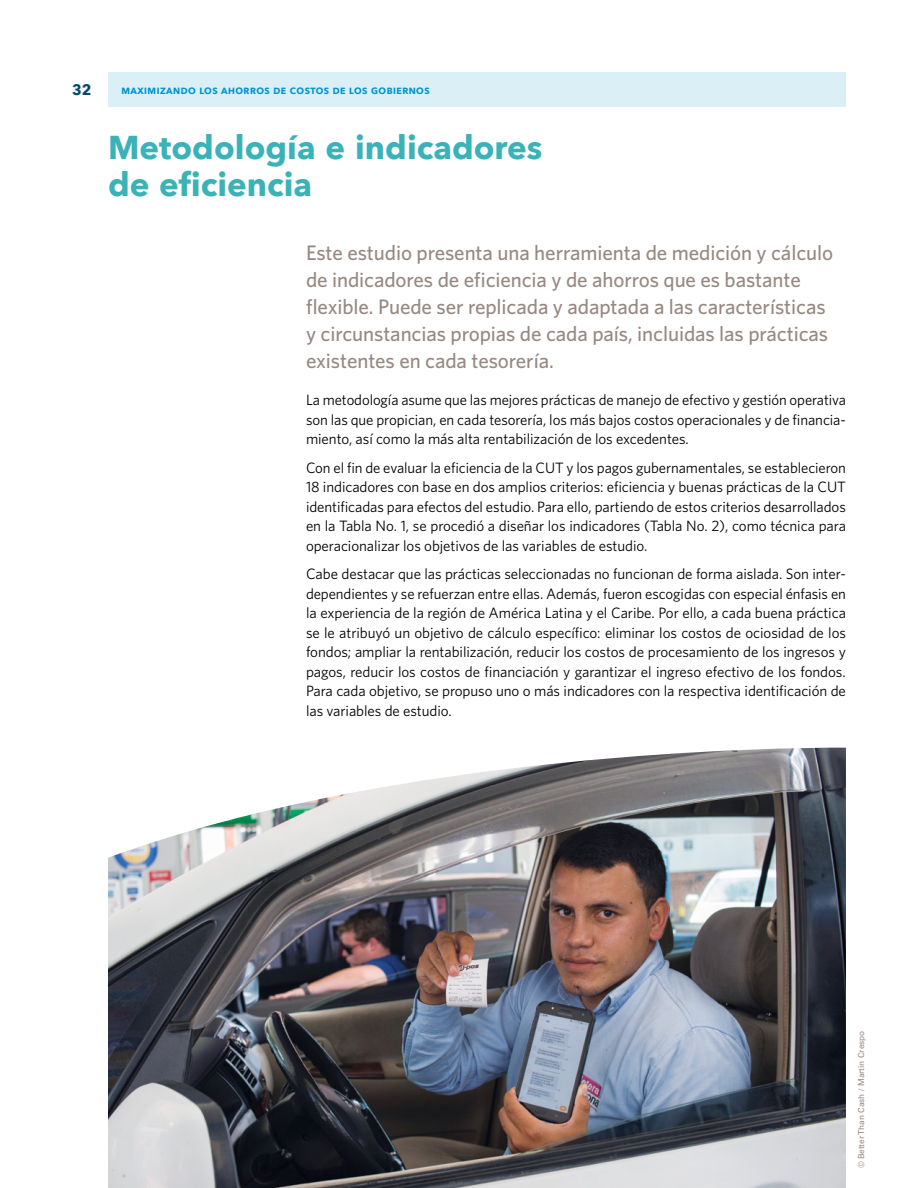
<style>
.page{position:relative;width:918px;height:1188px;background:#fff}
.page>*{position:absolute;margin:0;border:0;box-sizing:border-box;transform-origin:0 0}
.t1{font:700 33px/37.5px "Avenir Next";color:#39b2b8}
.t2{font:500 21px/27px "Whitney";letter-spacing:-.005em;color:#978981}
.t3{font:15px/19.5px "Whitney";letter-spacing:-.005em;color:#000;text-align:justify}
.t4{font:700 15px "Avenir Next";color:#064a6b}
.t5{font:700 9px "Avenir Next";letter-spacing:.05em;color:#0091d1}
.t6{font:8.25px "Univers";letter-spacing:-.005em;color:#978981}
</style>
<div class="page">
<div style="left:108px;top:72px;width:738px;height:34px;background:#daf0f6"></div>
<img style="left:108px;top:748px;width:738px;height:440px">
<p class="t4" style="left:72px;top:77px;width:21px">32</p>
<p class="t5" style="left:122px;top:83px;width:310px">MAXIMIZANDO LOS AHORROS DE COSTOS DE LOS GOBIERNOS</p>
<h1 class="t1" style="left:108px;top:128px;width:436px">Metodología e indicadores de eficiencia</h1>
<p class="t2" style="left:306px;top:239px;width:529px">Este estudio presenta una herramienta de medición y cálculo de indicadores de eficiencia y de ahorros que es bastante flexible. Puede ser replicada y adaptada a las características y circunstancias propias de cada país, incluidas las prácticas existentes en cada tesorería.</p>
<p class="t3" style="left:306px;top:390px;width:541px">La metodología asume que las mejores prácticas de manejo de efectivo y gestión operativa son las que propician, en cada tesorería, los más bajos costos operacionales y de financia&shy;miento, así como la más alta rentabilización de los excedentes.</p>
<p class="t3" style="left:306px;top:457px;width:542px">Con el fin de evaluar la eficiencia de la CUT y los pagos gubernamentales, se establecieron 18 indicadores con base en dos amplios criterios: eficiencia y buenas prácticas de la CUT identificadas para efectos del estudio. Para ello, partiendo de estos criterios desarrollados en la Tabla No. 1, se procedió a diseñar los indicadores (Tabla No. 2), como técnica para operacionalizar los objetivos de las variables de estudio.</p>
<p class="t3" style="left:306px;top:564px;width:542px">Cabe destacar que las prácticas seleccionadas no funcionan de forma aislada. Son inter&shy;dependientes y se refuerzan entre ellas. Además, fueron escogidas con especial énfasis en la experiencia de la región de América Latina y el Caribe. Por ello, a cada buena práctica se le atribuyó un objetivo de cálculo específico: eliminar los costos de ociosidad de los fondos; ampliar la rentabilización, reducir los costos de procesamiento de los ingresos y pagos, reducir los costos de financiación y garantizar el ingreso efectivo de los fondos.<br>Para cada objetivo, se propuso uno o más indicadores con la respectiva identificación de las variables de estudio.</p>
<p class="t6" style="left:856px;top:1168px;width:139px;rotate:-90deg">© Better Than Cash / Martin Crespo</p>
</div>
